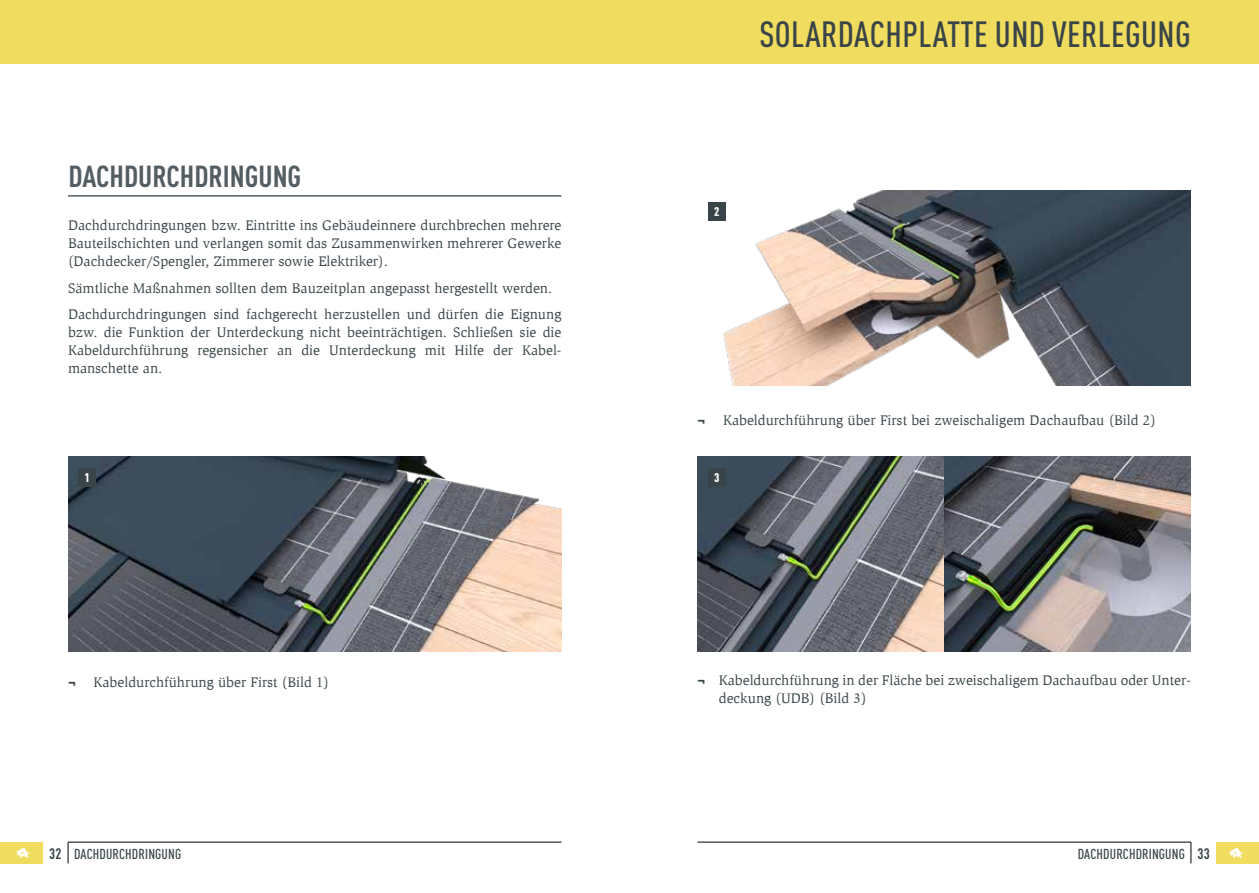
<style>
.page{position:relative;width:1259px;height:893px;background:#fff}
.page>*{position:absolute;margin:0;border:0;box-sizing:border-box;transform-origin:0 0}
.t1{font:500 condensed 36px "DIN Pro";letter-spacing:.01em;color:#394448}
.t2{font:700 condensed 30px "DIN Pro";color:#535d62}
.t3{font:14.25px/18px "Slimbach Pro";color:#394448;text-align:justify}
.t4{font:500 condensed 14.25px "DIN Pro";letter-spacing:.01em;color:#394448}
.t5{font:900 condensed 12.45px "DIN Pro";color:#fff}
.s1{font-family:"DIN Pro";font-weight:700}
.s2{font-weight:700;font-size:15px}
</style>
<div class="page">
<div style="left:1216px;top:842px;width:43px;height:21px;background:#f0dc5e"></div>
<hr style="left:697px;top:842px;width:494px;height:1px;background:#000">
<svg style="left:1190px;top:842px;width:1px;height:21px"></svg>
<svg style="left:1229px;top:848px;width:13px;height:10px"></svg>
<div style="left:0;top:842px;width:43px;height:21px;background:#f0dc5e"></div>
<hr style="left:68px;top:842px;width:493px;height:1px;background:#000">
<svg style="left:68px;top:842px;width:1px;height:21px"></svg>
<svg style="left:16px;top:848px;width:14px;height:10px"></svg>
<div style="left:0;top:0;width:1259px;height:64px;background:#f0dc5e"></div>
<hr style="left:68px;top:195px;width:493px;height:2px;background:#535d62">
<img style="left:68px;top:456px;width:493px;height:196px">
<div style="left:79px;top:468px;width:17px;height:18px;background:#394448"></div>
<img style="left:708px;top:190px;width:483px;height:196px">
<div style="left:708px;top:202px;width:17px;height:18px;background:#394448"></div>
<img style="left:697px;top:456px;width:247px;height:196px">
<img style="left:944px;top:456px;width:247px;height:196px">
<div style="left:708px;top:468px;width:17px;height:18px;background:#394448"></div>
<h2 class="t2" style="left:68px;top:153px;width:234px">DACHDURCHDRINGUNG</h2>
<p class="t3" style="left:68px;top:216px;width:495px">Dachdurchdringungen bzw. Eintritte ins Gebäudeinnere durchbrechen mehrere Bauteilschichten und verlangen somit das Zusammenwirken mehrerer Gewerke (Dachdecker/Spengler, Zimmerer sowie Elektriker).</p>
<p class="t3" style="left:68px;top:274px;width:495px;line-height:26.5px">Sämtliche Maßnahmen sollten dem Bauzeitplan angepasst hergestellt werden.<br>Dachdurchdringungen sind fachgerecht herzustellen und dürfen die Eignung</p>
<p class="t3" style="left:68px;top:323px;width:495px">bzw. die Funktion der Unterdeckung nicht beeinträchtigen. Schließen sie die Kabeldurchführung regensicher an die Unterdeckung mit Hilfe der Kabel&shy;manschette an.</p>
<p class="t5" style="left:85px;top:468px;width:7px">1</p>
<p class="t3" style="left:68px;top:673px;width:262px"><span class="s1">¬</span> Kabeldurchführung über First (Bild 1)</p>
<h1 class="t1" style="left:732px;top:7px;width:460px">5 SOLARDACHPLATTE UND VERLEGUNG</h1>
<p class="t5" style="left:714px;top:202px;width:7px">2</p>
<p class="t3" style="left:697px;top:411px;width:460px"><span class="s1">¬</span> Kabeldurchführung über First bei zweischaligem Dachaufbau (Bild 2)</p>
<p class="t5" style="left:714px;top:468px;width:7px">3</p>
<p class="t3" style="left:719px;top:672px;width:473px;text-indent:-21px"><span class="s1">¬</span> Kabeldurchführung in der Fläche bei zweischaligem Dachaufbau oder Unter&shy;deckung (UDB) (Bild 3)</p>
<p class="t4" style="left:49px;top:843px;width:45px"><span class="s2">32</span> DACHDU</p>
<p class="t4" style="left:113px;top:843px;width:69px">RCHDRINGUNG</p>
<p class="t4" style="left:1077px;top:843px;width:20px">DACHDU</p>
<p class="t4" style="left:1116px;top:843px;width:95px">RCHDRINGUNG <span class="s2">33</span></p>
</div>
